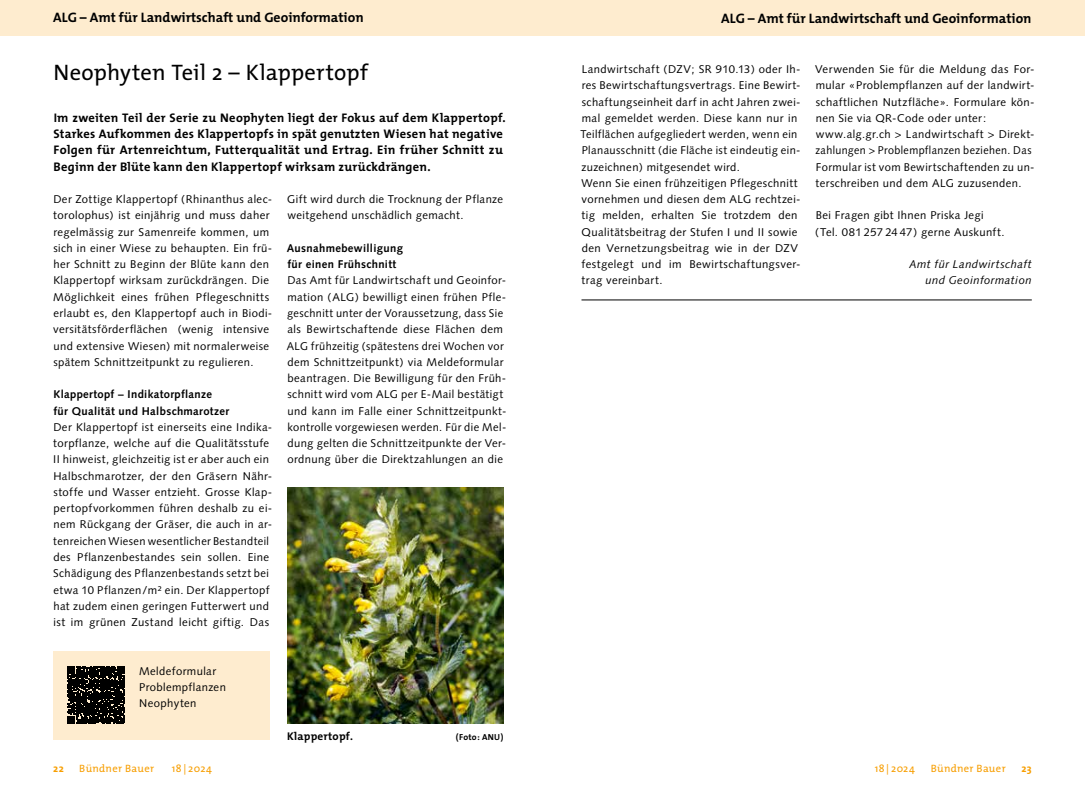
<style>
.page{position:relative;width:1085px;height:798px;background:#fff}
.page>*{position:absolute;margin:0;border:0;box-sizing:border-box;transform-origin:0 0}
.t1{font:22.5px "The Mix";letter-spacing:.005em;color:#000}
.t2{font:700 13.75px "The Mix";color:#000}
.t3{font:700 12.5px/16.2px "The Mix";letter-spacing:.025em;color:#000}
.t4{font:11.25px/16.2px "Syntax LT Std";letter-spacing:.035em;color:#000}
.t5{font:700 11.25px/16.2px "Syntax LT Std";letter-spacing:.03em;color:#000}
.t6{font:italic 11.25px/16.2px "Syntax LT Std";letter-spacing:.035em;color:#000;text-align:right}
.t7{font:700 11.25px "The Mix";letter-spacing:.02em;color:#000}
.t8{font:10.62px "The Mix";letter-spacing:.035em;color:#f79e00}
.t9{font:700 10.62px "The Mix";color:#f79e00}
.t10{font:700 8.75px "The Mix";letter-spacing:.02em;color:#000}
</style>
<div class="page">
<div style="left:0;top:0;width:542px;height:35px;background:#feeccf"></div>
<div style="left:542px;top:0;width:542px;height:35px;background:#feeccf"></div>
<img style="left:287px;top:487px;width:216px;height:236px">
<div style="left:53px;top:651px;width:216px;height:88px;background:#feeccf"></div>
<svg style="left:67px;top:666px;width:58px;height:57px;background:#191714"></svg>
<hr style="left:581px;top:299px;width:450px;height:1px;background:#000">
<p class="t2" style="left:53px;top:6px;width:312px">ALG – Amt für Landwirtschaft und Geoinformation</p>
<h1 class="t1" style="left:53px;top:54px;width:316px">Neophyten Teil 2 – Klappertopf</h1>
<p class="t3" style="left:53px;top:109px;width:453px">Im zweiten Teil der Serie zu Neophyten liegt der Fokus auf dem Klappertopf.<br>Starkes Aufkommen des Klappertopfs in spät genutzten Wiesen hat negative Folgen für Artenreichtum, Futterqualität und Ertrag. Ein früher Schnitt zu Beginn der Blüte kann den Klappertopf wirksam zurückdrängen.</p>
<p class="t4" style="left:53px;top:191px;width:221px">Der Zottige Klappertopf (Rhinanthus alec&shy;torolophus) ist einjährig und muss daher regelmässig zur Samenreife kommen, um sich in einer Wiese zu behaupten. Ein frü&shy;her Schnitt zu Beginn der Blüte kann den Klappertopf wirksam zurückdrängen. Die Möglichkeit eines frühen Pflegeschnitts erlaubt es, den Klappertopf auch in Biodi&shy;versitätsförderflächen (wenig intensive und extensive Wiesen) mit normalerweise spätem Schnittzeitpunkt zu regulieren.</p>
<p class="t5" style="left:53px;top:386px;width:177px">Klappertopf – Indikatorpflanze für Qualität und Halbschmarotzer</p>
<p class="t4" style="left:53px;top:418px;width:221px">Der Klappertopf ist einerseits eine Indika&shy;torpflanze, welche auf die Qualitätsstufe II hinweist, gleichzeitig ist er aber auch ein Halbschmarotzer, der den Gräsern Nähr&shy;stoffe und Wasser entzieht. Grosse Klap&shy;pertopfvorkommen führen deshalb zu ei&shy;nem Rückgang der Gräser, die auch in ar&shy;tenreichen Wiesen wesentlicher Bestandteil des Pflanzenbestandes sein sollen. Eine Schädigung des Pflanzenbestands setzt bei etwa 10 Pflanzen/m² ein. Der Klappertopf hat zudem einen geringen Futterwert und ist im grünen Zustand leicht giftig. Das</p>
<p class="t4" style="left:287px;top:191px;width:217px">Gift wird durch die Trocknung der Pflanze weitgehend unschädlich gemacht.</p>
<p class="t5" style="left:287px;top:240px;width:118px">Ausnahmebewilligung für einen Frühschnitt</p>
<p class="t4" style="left:287px;top:272px;width:221px">Das Amt für Landwirtschaft und Geoinfor&shy;mation (ALG) bewilligt einen frühen Pfle&shy;geschnitt unter der Voraussetzung, dass Sie als Bewirtschaftende diese Flächen dem ALG frühzeitig (spätestens drei Wochen vor dem Schnittzeitpunkt) via Meldeformular beantragen. Die Bewilligung für den Früh&shy;schnitt wird vom ALG per E-Mail bestätigt und kann im Falle einer Schnittzeitpunkt&shy;kontrolle vorgewiesen werden. Für die Mel&shy;dung gelten die Schnittzeitpunkte der Ver&shy;ordnung über die Direktzahlungen an die</p>
<p class="t4" style="left:139px;top:662px;width:88px">Meldeformular<br>Problempflanzen<br>Neophyten</p>
<p class="t7" style="left:287px;top:726px;width:67px">Klappertopf.</p>
<p class="t10" style="left:456px;top:729px;width:49px">(Foto: ANU)</p>
<p class="t2" style="left:721px;top:7px;width:312px">ALG – Amt für Landwirtschaft und Geoinformation</p>
<p class="t4" style="left:580px;top:61px;width:222px">Landwirtschaft (DZV; SR 910.13) oder Ih&shy;res Bewirtschaftungsvertrags. Eine Bewirt&shy;schaftungseinheit darf in acht Jahren zwei&shy;mal gemeldet werden. Diese kann nur in Teilflächen aufgegliedert werden, wenn ein Planausschnitt (die Fläche ist eindeutig ein&shy;zuzeichnen) mitgesendet wird.<br>Wenn Sie einen frühzeitigen Pflegeschnitt vornehmen und diesen dem ALG rechtzei&shy;tig melden, erhalten Sie trotzdem den Qualitätsbeitrag der Stufen I und II sowie den Vernetzungsbeitrag wie in der DZV festgelegt und im Bewirtschaftungsver&shy;trag vereinbart.</p>
<p class="t4" style="left:815px;top:61px;width:221px">Verwenden Sie für die Meldung das For&shy;mular «Problempflanzen auf der landwirt&shy;schaftlichen Nutzfläche». Formulare kön&shy;nen Sie via QR-Code oder unter: www.alg.gr.ch &gt; Landwirtschaft &gt; Direkt&shy;zahlungen &gt; Problempflanzen beziehen. Das Formular ist vom Bewirtschaftenden zu un&shy;terschreiben und dem ALG zuzusenden.</p>
<p class="t4" style="left:815px;top:207px;width:191px">Bei Fragen gibt Ihnen Priska Jegi (Tel. 081 257 24 47) gerne Auskunft.</p>
<p class="t6" style="left:908px;top:256px;width:124px">Amt für Landwirtschaft und Geoinformation</p>
<p class="t9" style="left:53px;top:759px;width:12px">22</p>
<p class="t8" style="left:79px;top:759px;width:76px">Bündner Bauer</p>
<p class="t8" style="left:172px;top:759px;width:41px">18| 2024</p>
<p class="t8" style="left:874px;top:759px;width:41px">18| 2024</p>
<p class="t8" style="left:930px;top:759px;width:76px">Bündner Bauer</p>
<p class="t9" style="left:1021px;top:759px;width:12px">23</p>
</div>
